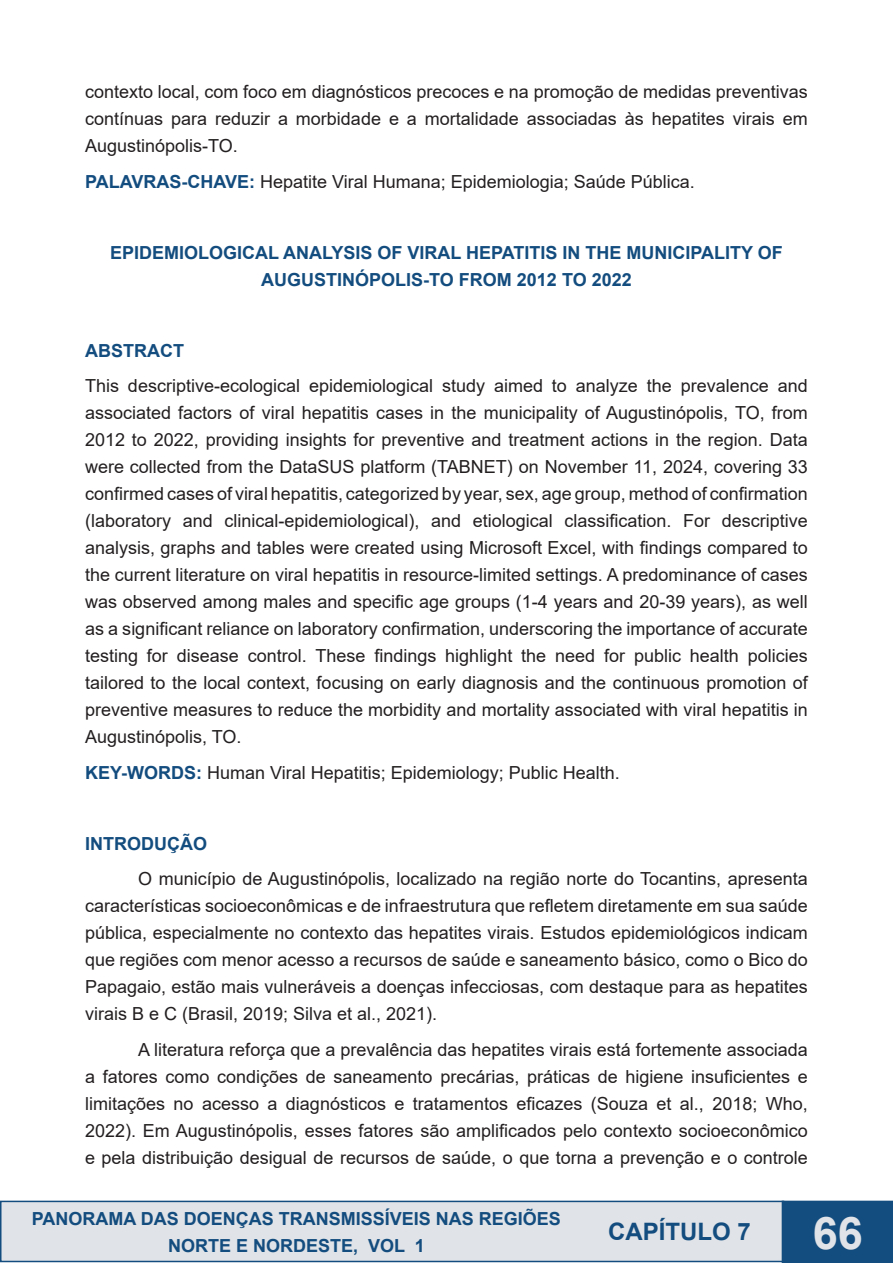
<style>
.page{position:relative;width:893px;height:1263px;background:#fff}
.page>*{position:absolute;margin:0;border:0;box-sizing:border-box;transform-origin:0 0}
.t1{font:700 45px "Arial";color:#e0e3e7}
.t2{font:700 24px "Arial";color:#134c7e}
.t3{font:18px/27px "Arial";color:#231f20;text-align:justify}
.t4{font:700 18px/27px "Arial";color:#134c7e;text-align:center}
.s1{font-weight:700;color:#134c7e}
</style>
<div class="page">
<div style="left:1px;top:1201px;width:782px;height:60px;background:#e0e3e7"></div>
<div style="left:0;top:1201px;width:784px;height:61px;border:2px solid #134c7e"></div>
<div style="left:782px;top:1201px;width:111px;height:62px;background:#134c7e"></div>
<p class="t3" style="left:85px;top:78px;width:724px">contexto local, com foco em diagnósticos precoces e na promoção de medidas preventivas contínuas para reduzir a morbidade e a mortalidade associadas às hepatites virais em Augustinópolis-TO.</p>
<p class="t3" style="left:85px;top:168px;width:611px"><span class="s1">PALAVRAS-CHAVE:</span> Hepatite Viral Humana; Epidemiologia; Saúde Pública.</p>
<p class="t4" style="left:110px;top:239px;width:674px">EPIDEMIOLOGICAL ANALYSIS OF VIRAL HEPATITIS IN THE MUNICIPALITY OF<br>AUGUSTINÓPOLIS-TO FROM 2012 TO 2022</p>
<p class="t4" style="left:85px;top:337px;width:100px">ABSTRACT</p>
<p class="t3" style="left:85px;top:372px;width:724px">This descriptive-ecological epidemiological study aimed to analyze the prevalence and associated factors of viral hepatitis cases in the municipality of Augustinópolis, TO, from 2012 to 2022, providing insights for preventive and treatment actions in the region. Data were collected from the DataSUS platform (TABNET) on November 11, 2024, covering 33 confirmed cases of viral hepatitis, categorized by year, sex, age group, method of confirmation (laboratory and clinical-epidemiological), and etiological classification. For descriptive analysis, graphs and tables were created using Microsoft Excel, with findings compared to the current literature on viral hepatitis in resource-limited settings. A predominance of cases was observed among males and specific age groups (1-4 years and 20-39 years), as well as a significant reliance on laboratory confirmation, underscoring the importance of accurate testing for disease control. These findings highlight the need for public health policies tailored to the local context, focusing on early diagnosis and the continuous promotion of preventive measures to reduce the morbidity and mortality associated with viral hepatitis in Augustinópolis, TO.</p>
<p class="t3" style="left:85px;top:759px;width:536px"><span class="s1">KEY-WORDS:</span> Human Viral Hepatitis; Epidemiology; Public Health.</p>
<p class="t4" style="left:85px;top:830px;width:123px">INTRODUÇÃO</p>
<p class="t3" style="left:85px;top:865px;width:724px;text-indent:53px">O município de Augustinópolis, localizado na região norte do Tocantins, apresenta características socioeconômicas e de infraestrutura que refletem diretamente em sua saúde pública, especialmente no contexto das hepatites virais. Estudos epidemiológicos indicam que regiões com menor acesso a recursos de saúde e saneamento básico, como o Bico do Papagaio, estão mais vulneráveis a doenças infecciosas, com destaque para as hepatites virais B e C (Brasil, 2019; Silva et al., 2021).</p>
<p class="t3" style="left:85px;top:1036px;width:724px;text-indent:53px">A literatura reforça que a prevalência das hepatites virais está fortemente associada a fatores como condições de saneamento precárias, práticas de higiene insuficientes e limitações no acesso a diagnósticos e tratamentos eficazes (Souza et al., 2018; Who, 2022). Em Augustinópolis, esses fatores são amplificados pelo contexto socioeconômico e pela distribuição desigual de recursos de saúde, o que torna a prevenção e o controle</p>
<p class="t4" style="left:32px;top:1205px;width:531px">PANORAMA DAS DOENÇAS TRANSMISSÍVEIS NAS REGIÕES<br>NORTE E NORDESTE, VOL 1</p>
<h2 class="t2" style="left:608px;top:1215px;width:144px">CAPÍTULO 7</h2>
<h1 class="t1" style="left:813px;top:1201px;width:52px">66</h1>
</div>
